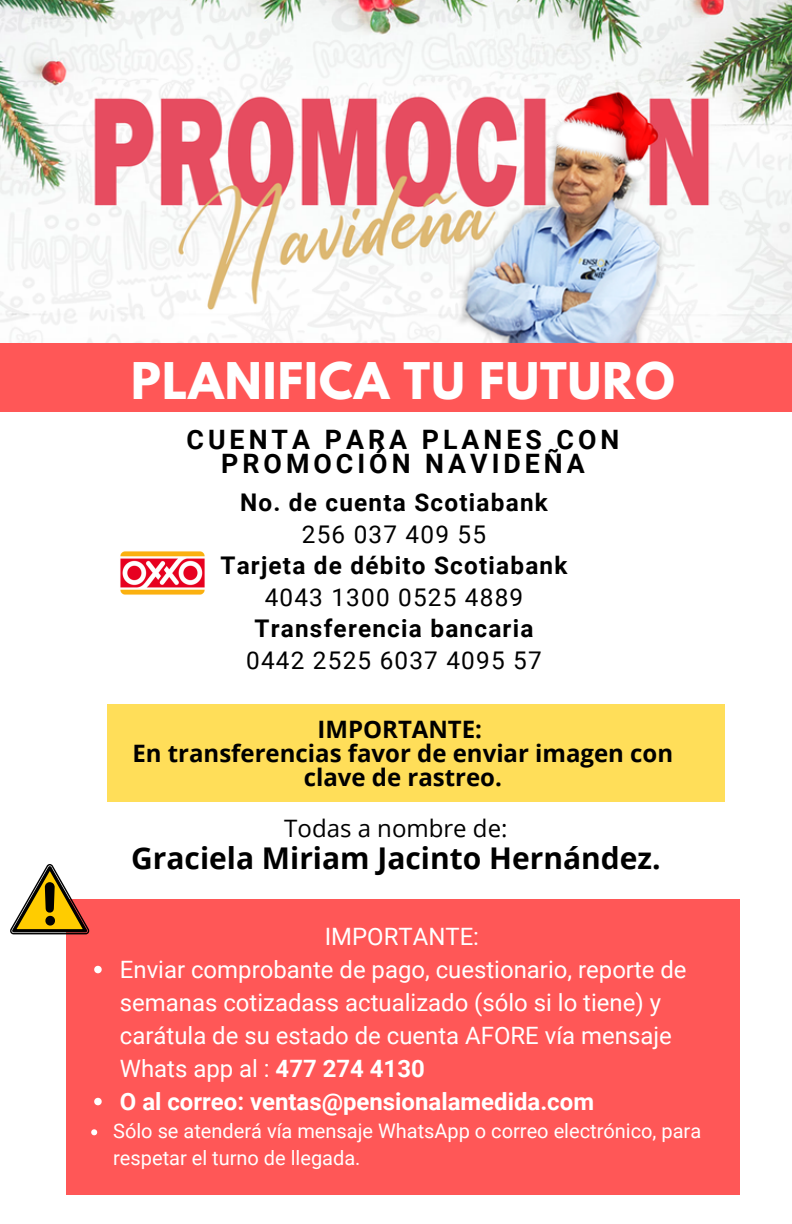
<style>
.page{position:relative;width:792px;height:1224px;background:#fff}
.page>*{position:absolute;margin:0;border:0;box-sizing:border-box;transform-origin:0 0}
.t1{font:700 44.8px "League Spartan";letter-spacing:.025em;color:#fff}
.t2{font:700 30px "Open Sans";color:#000}
.t3{font:700 26.8px/24px "Roboto";letter-spacing:.15em;color:#000;text-align:center}
.t4{font:700 24.4px "Roboto";letter-spacing:.05em;color:#000}
.t5{font:24.4px "Roboto";letter-spacing:.05em;color:#000}
.t6{font:24px/33px "Roboto";color:#fff}
.t7{font:700 24px/24px "Open Sans";color:#000;text-align:center}
.t8{font:700 24px "Roboto";color:#fff}
.t9{font:24px "Open Sans";color:#000}
.t10{font:20px/27px "Roboto";color:#fff}
.s1{font-weight:700}
</style>
<div class="page">
<img style="left:0;top:0;width:792px;height:343px">
<div style="left:0;top:343px;width:792px;height:681px;background:#ff5757"></div>
<div style="left:0;top:412px;width:792px;height:708px;background:#fff"></div>
<img style="left:120px;top:551px;width:85px;height:44px">
<div style="left:66px;top:899px;width:674px;height:296px;background:#ff5757"></div>
<svg style="left:10px;top:864px;width:79px;height:70px"></svg>
<div style="left:107px;top:704px;width:618px;height:98px;background:#ffde59"></div>
<svg style="left:94px;top:966px;width:8px;height:7px"></svg>
<svg style="left:94px;top:1098px;width:8px;height:7px"></svg>
<svg style="left:91px;top:1129px;width:6px;height:6px"></svg>
<p class="t1" style="left:131px;top:358px;width:545px">PLANIFICA TU FUTURO</p>
<p class="t3" style="left:186px;top:428px;width:435px">CUENTA PARA PLANES CON<br>PROMOCIÓN NAVIDEÑA</p>
<p class="t4" style="left:240px;top:489px;width:309px">No. de cuenta Scotiabank</p>
<p class="t5" style="left:302px;top:520px;width:186px">256 037 409 55</p>
<p class="t4" style="left:220px;top:552px;width:349px">Tarjeta de débito Scotiabank</p>
<p class="t5" style="left:265px;top:583px;width:260px">4043 1300 0525 4889</p>
<p class="t4" style="left:255px;top:615px;width:280px">Transferencia bancaria</p>
<p class="t5" style="left:246px;top:646px;width:297px">0442 2525 6037 4095 57</p>
<p class="t7" style="left:318px;top:716px;width:166px">IMPORTANTE:</p>
<p class="t7" style="left:132px;top:740px;width:542px">En transferencias favor de enviar imagen con clave de rastreo.</p>
<p class="t9" style="left:284px;top:812px;width:225px">Todas a nombre de:</p>
<p class="t2" style="left:131px;top:837px;width:531px">Graciela Miriam Jacinto Hernández.</p>
<p class="t6" style="left:325px;top:920px;width:156px">IMPORTANTE:</p>
<p class="t6" style="left:120px;top:953px;width:568px">Enviar comprobante de pago, cuestionario, reporte de semanas cotizadass actualizado (sólo si lo tiene) y carátula de su estado de cuenta AFORE vía mensaje Whats app al : <span class="s1">477 274 4130</span></p>
<p class="t8" style="left:120px;top:1088px;width:476px">O al correo: ventas@pensionalamedida.com</p>
<p class="t10" style="left:113px;top:1118px;width:590px">Sólo se atenderá vía mensaje WhatsApp o correo electrónico, para respetar el turno de llegada.</p>
</div>
